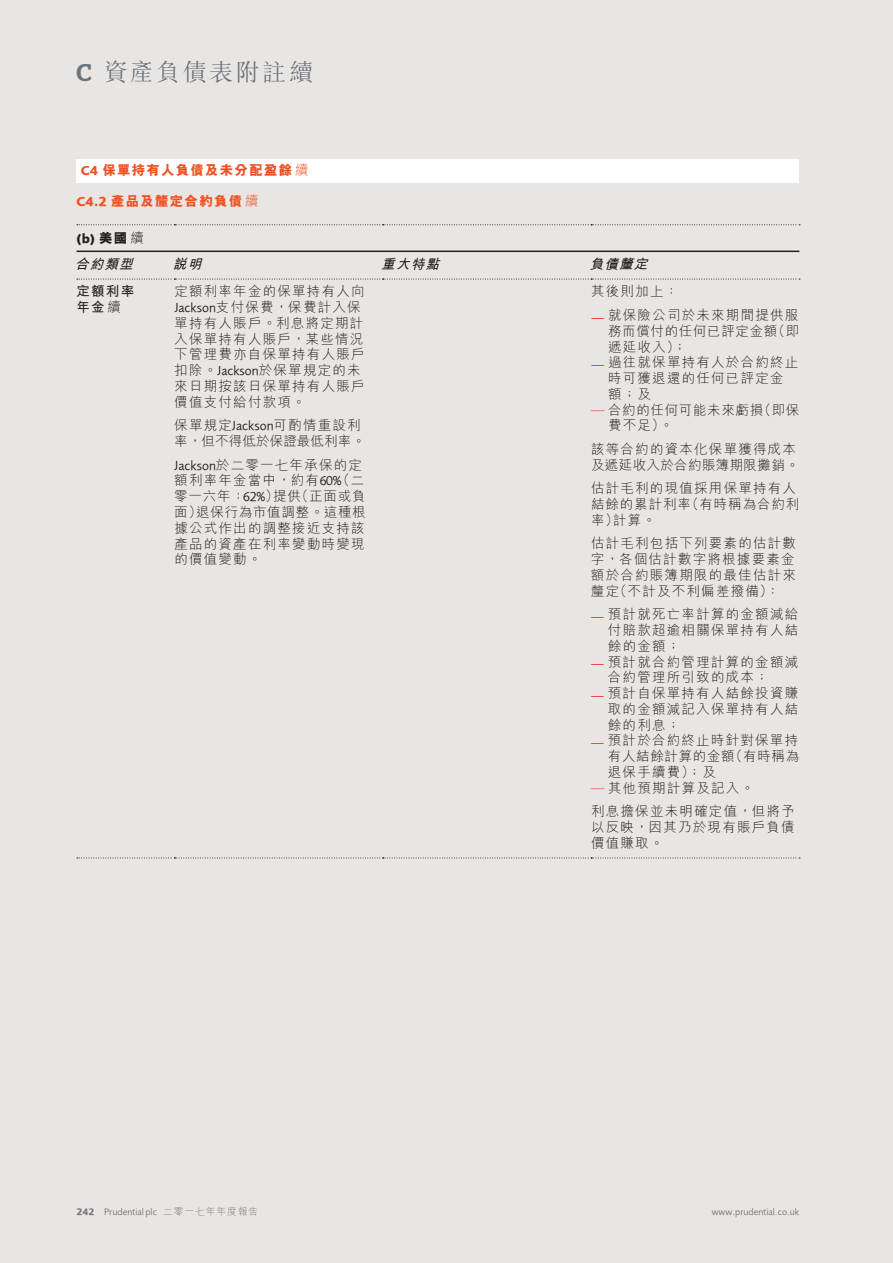
<style>
.page{position:relative;width:893px;height:1263px;background:#e9e5e3}
.page>*{position:absolute;margin:0;border:0;box-sizing:border-box;transform-origin:0 0}
.t1{font:24px "M Sung HK Light E Ten B5 H";letter-spacing:.1em;color:#6a737b}
.t2{font:13.5px/15.8px "M Hei HK Light E Ten B5 H";letter-spacing:.09em;color:#231f20}
.t3{font:13.5px/15.8px "M Hei HK Light E Ten B5 H";letter-spacing:.01em;color:#231f20}
.t4{font:13.5px "M Hei HK Xbold E Ten B5 H";letter-spacing:.09em;color:#f05123}
.t5{font:13.5px/15.8px "M Hei HK Light E Ten B5 H";letter-spacing:.06em;color:#231f20}
.t6{font:13.5px/15.8px "M Hei HK Light E Ten B5 H";letter-spacing:.05em;color:#231f20}
.t7{font:italic 13.5px "M Hei HK Bold E Ten B5 H";color:#231f20}
.t8{font:13.5px/15.8px "M Hei HK Bold E Ten B5 H";letter-spacing:.09em;color:#231f20}
.t9{font:700 13.5px "Pru Sans Extra";color:#231f20}
.t10{font:9.75px "Pru Sans Normal";color:#77787b}
.s1{font-family:"Stag";font-weight:500}
.s2{font-family:"Pru Sans Extra";font-weight:700}
.s3{font-family:"M Hei HK Light E Ten B5 H"}
.s4{font-family:"M Hei HK Xbold E Ten B5 H";font-weight:400}
.s5{font-family:"M Hei HK Light E Ten B5 H";font-weight:400}
.s6{font-family:"Pru Sans Normal"}
.s7{font-family:"Pru Sans Normal";color:#ee2d24}
.s8{color:#ee2d24}
</style>
<div class="page">
<svg style="left:77px;top:224px;width:723px;height:1px"></svg>
<hr style="left:77px;top:251px;width:722px;height:1px;background:#231f20">
<svg style="left:77px;top:279px;width:723px;height:1px"></svg>
<svg style="left:77px;top:857px;width:723px;height:1px"></svg>
<div style="left:77px;top:159px;width:722px;height:24px;background:#fff"></div>
<h1 class="t1" style="left:77px;top:63px;width:238px"><span class="s1">C</span> 資產負債表附註續</h1>
<p class="t4" style="left:81px;top:165px;width:229px"><span class="s2">C4</span> 保單持有人負債及未分配盈餘<span class="s3">續</span></p>
<p class="t4" style="left:77px;top:196px;width:184px"><span class="s2">C4.2</span> 產品及釐定合約負債<span class="s3">續</span></p>
<p class="t9" style="left:77px;top:231px;width:69px">(b) <span class="s4">美國</span><span class="s5">續</span></p>
<p class="t7" style="left:75px;top:259px;width:63px">合約類型</p>
<p class="t7" style="left:173px;top:259px;width:33px">說明</p>
<p class="t7" style="left:381px;top:259px;width:63px">重大特點</p>
<p class="t7" style="left:590px;top:259px;width:63px">負債釐定</p>
<p class="t8" style="left:77px;top:285px;width:59px">定額利率年金<span class="s3">續</span></p>
<p class="t2" style="left:174px;top:285px;width:192px">定額利率年金的保單持有人向<br><span class="s6">Jackson</span>支付保費，保費計入保單持有人賬戶。利息將定期計入保單持有人賬戶，某些情況下管理費亦自保單持有人賬戶扣除。<span class="s6">Jackson</span>於保單規定的未來日期按該日保單持有人賬戶價值支付給付款項。</p>
<p class="t3" style="left:174px;top:419px;width:193px">保單規定<span class="s6">Jackson</span>可酌情重設利率，但不得低於保證最低利率。</p>
<p class="t2" style="left:174px;top:459px;width:193px"><span class="s6">Jackson</span>於二零一七年承保的定額利率年金當中，約有<span class="s6">60%</span>（二零一六年：<span class="s6">62%</span>）提供（正面或負面）退保行為市值調整。這種根據公式作出的調整接近支持該產品的資產在利率變動時變現的價值變動。</p>
<p class="t2" style="left:591px;top:285px;width:89px">其後則加上：</p>
<p class="t2" style="left:608px;top:309px;width:193px;text-align:justify;text-indent:-17px"><span class="s7">—</span> 就保險公司於未來期間提供服務而償付的任何已評定金額（即遞延收入）；</p>
<p class="t2" style="left:608px;top:356px;width:192px;text-indent:-17px"><span class="s7">—</span> 過往就保單持有人於合約終止時可獲退還的任何已評定金額；及</p>
<p class="t6" style="left:608px;top:403px;width:193px;text-indent:-17px"><span class="s8">—</span> 合約的任何可能未來虧損（即保費不足）。</p>
<p class="t5" style="left:591px;top:443px;width:210px">該等合約的資本化保單獲得成本及遞延收入於合約賬簿期限攤銷。</p>
<p class="t2" style="left:591px;top:482px;width:210px">估計毛利的現值採用保單持有人結餘的累計利率（有時稱為合約利率）計算。</p>
<p class="t2" style="left:591px;top:537px;width:207px;text-align:justify">估計毛利包括下列要素的估計數字，各個估計數字將根據要素金額於合約賬簿期限的最佳估計來釐定（不計及不利偏差撥備）：</p>
<p class="t2" style="left:608px;top:608px;width:192px;text-align:justify;text-indent:-17px"><span class="s7">—</span> 預計就死亡率計算的金額減給付賠款超逾相關保單持有人結餘的金額；</p>
<p class="t2" style="left:608px;top:655px;width:192px;text-indent:-17px"><span class="s7">—</span> 預計就合約管理計算的金額減合約管理所引致的成本；</p>
<p class="t2" style="left:608px;top:687px;width:192px;text-align:justify;text-indent:-17px"><span class="s7">—</span> 預計自保單持有人結餘投資賺取的金額減記入保單持有人結餘的利息；</p>
<p class="t2" style="left:608px;top:734px;width:193px;text-align:justify;text-indent:-17px"><span class="s7">—</span> 預計於合約終止時針對保單持有人結餘計算的金額（有時稱為退保手續費）；及</p>
<p class="t2" style="left:591px;top:777px;width:205px;line-height:23.7px"><span class="s8">—</span> 其他預期計算及記入。<br>利息擔保並未明確定值，但將予</p>
<p class="t2" style="left:591px;top:821px;width:205px">以反映，因其乃於現有賬戶負債價值賺取。</p>
<p class="t10" style="left:77px;top:1206px;width:183px"><span class="s2">242</span> Prudential plc <span class="s3">二零一七年年度報告</span></p>
<p class="t10" style="left:712px;top:1206px;width:89px">www.prudential.co.uk</p>
</div>
